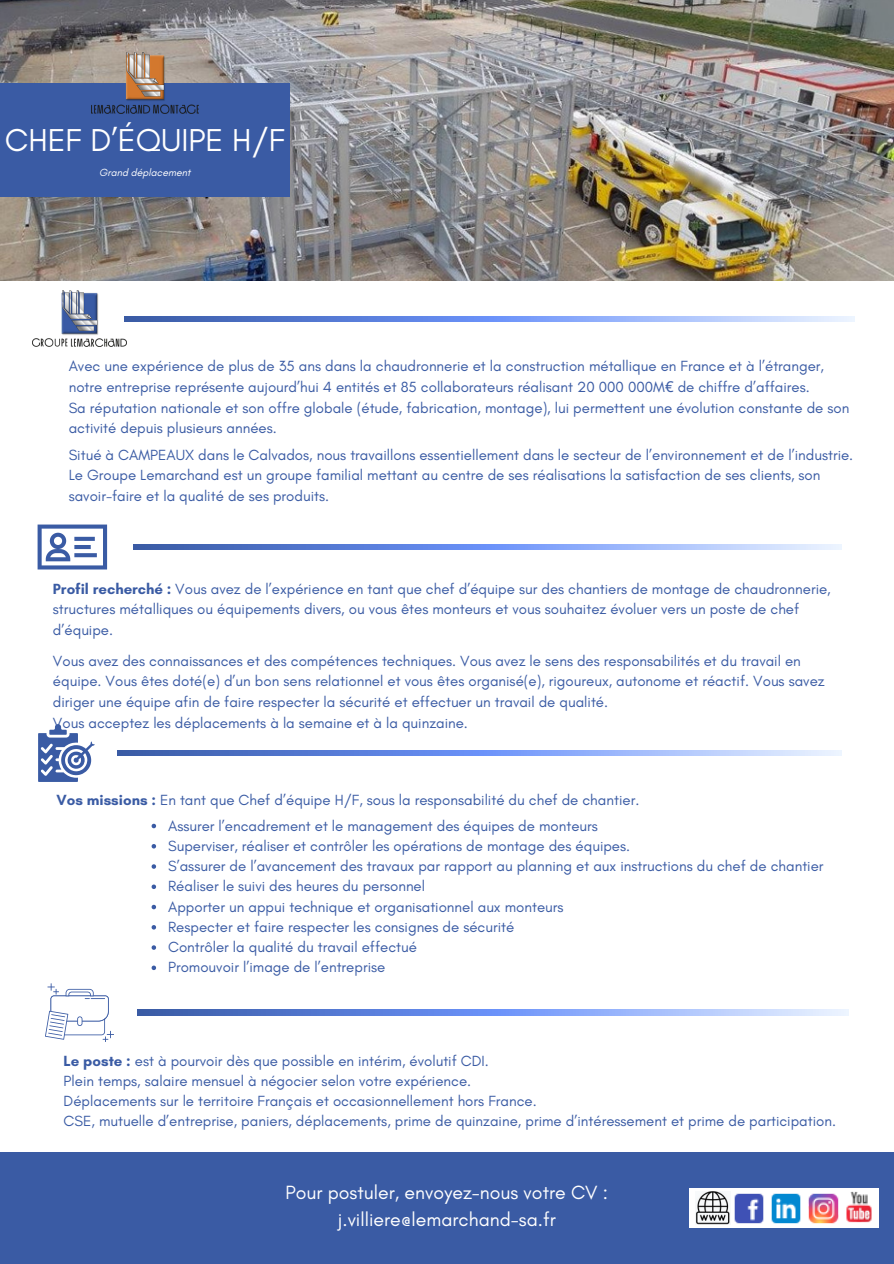
<style>
.page{position:relative;width:894px;height:1264px;background:#fff}
.page>*{position:absolute;margin:0;border:0;box-sizing:border-box;transform-origin:0 0}
.t1{font:32.25px "Glacial Indifference";color:#fff}
.t2{font:19.5px "Glacial Indifference";color:#fff}
.t3{font:15px/20.7px "Glacial Indifference";color:#3a5ba4}
.t4{font:italic 10.5px "Glacial Indifference";color:#fff}
.s1{font-family:"Noto Sans"}
.s2{font-weight:700}
</style>
<div class="page">
<img style="left:0;top:0;width:893px;height:280px">
<div style="left:0;top:83px;width:290px;height:114px;background:#3a5ba4"></div>
<img style="left:33px;top:290px;width:93px;height:57px">
<svg style="left:38px;top:524px;width:69px;height:45px"></svg>
<svg style="left:124px;top:316px;width:730px;height:6px;background:#7e9ce5"></svg>
<img style="left:91px;top:53px;width:107px;height:60px">
<svg style="left:117px;top:750px;width:724px;height:5px;background:#7e9ce5"></svg>
<svg style="left:38px;top:724px;width:57px;height:57px"></svg>
<svg style="left:137px;top:1009px;width:711px;height:6px;background:#7e9ce5"></svg>
<svg style="left:45px;top:983px;width:69px;height:58px"></svg>
<svg style="left:133px;top:544px;width:707px;height:6px;background:#7e9ce5"></svg>
<svg style="left:151px;top:823px;width:5px;height:5px"></svg>
<svg style="left:151px;top:844px;width:5px;height:4px"></svg>
<svg style="left:151px;top:864px;width:5px;height:4px"></svg>
<svg style="left:151px;top:884px;width:5px;height:5px"></svg>
<svg style="left:151px;top:904px;width:5px;height:5px"></svg>
<svg style="left:151px;top:925px;width:5px;height:4px"></svg>
<svg style="left:151px;top:945px;width:5px;height:4px"></svg>
<svg style="left:151px;top:965px;width:5px;height:5px"></svg>
<div style="left:0;top:1152px;width:893px;height:111px;background:#3a5ba4"></div>
<div style="left:689px;top:1188px;width:189px;height:39px;background:#fff"></div>
<img style="left:734px;top:1193px;width:104px;height:31px">
<img style="left:838px;top:1191px;width:34px;height:32px">
<img style="left:695px;top:1191px;width:35px;height:33px">
<p class="t1" style="left:5px;top:120px;width:281px">CHEF D’ÉQUIPE H/F</p>
<p class="t4" style="left:99px;top:166px;width:93px">Grand déplacement</p>
<p class="t3" style="left:69px;top:355px;width:756px">Avec une expérience de plus de 35 ans dans la chaudronnerie et la construction métallique en France et à l’étranger, notre entreprise représente aujourd’hui 4 entités et 85 collaborateurs réalisant 20 000 000M<span class="s1">€</span> de chiffre d’affaires.</p>
<p class="t3" style="left:69px;top:397px;width:782px">Sa réputation nationale et son offre globale (étude, fabrication, montage), lui permettent une évolution constante de son activité depuis plusieurs années.</p>
<p class="t3" style="left:69px;top:444px;width:785px">Situé à CAMPEAUX dans le Calvados, nous travaillons essentiellement dans le secteur de l’environnement et de l’industrie.<br>Le Groupe Lemarchand est un groupe familial mettant au centre de ses réalisations la satisfaction de ses clients, son savoir-faire et la qualité de ses produits.</p>
<p class="t3" style="left:53px;top:578px;width:779px"><span class="s2">Profil recherché :</span> Vous avez de l’expérience en tant que chef d’équipe sur des chantiers de montage de chaudronnerie, structures métalliques ou équipements divers, ou vous êtes monteurs et vous souhaitez évoluer vers un poste de chef d’équipe.</p>
<p class="t3" style="left:53px;top:650px;width:773px">Vous avez des connaissances et des compétences techniques. Vous avez le sens des responsabilités et du travail en équipe. Vous êtes doté(e) d’un bon sens relationnel et vous êtes organisé(e), rigoureux, autonome et réactif. Vous savez diriger une équipe afin de faire respecter la sécurité et effectuer un travail de qualité.</p>
<p class="t3" style="left:53px;top:712px;width:416px">Vous acceptez les déplacements à la semaine et à la quinzaine.</p>
<p class="t3" style="left:57px;top:789px;width:584px"><span class="s2">Vos missions :</span> En tant que Chef d’équipe H/F, sous la responsabilité du chef de chantier.</p>
<p class="t3" style="left:168px;top:815px;width:431px">Assurer l’encadrement et le management des équipes de monteurs</p>
<p class="t3" style="left:168px;top:835px;width:463px">Superviser, réaliser et contrôler les opérations de montage des équipes.</p>
<p class="t3" style="left:168px;top:855px;width:656px">S’assurer de l’avancement des travaux par rapport au planning et aux instructions du chef de chantier</p>
<p class="t3" style="left:168px;top:875px;width:258px">Réaliser le suivi des heures du personnel</p>
<p class="t3" style="left:168px;top:896px;width:397px">Apporter un appui technique et organisationnel aux monteurs</p>
<p class="t3" style="left:168px;top:916px;width:348px">Respecter et faire respecter les consignes de sécurité</p>
<p class="t3" style="left:168px;top:936px;width:250px">Contrôler la qualité du travail effectué</p>
<p class="t3" style="left:168px;top:956px;width:219px">Promouvoir l’image de l’entreprise</p>
<p class="t3" style="left:64px;top:1049px;width:426px"><span class="s2">Le poste :</span> est à pourvoir dès que possible en intérim, évolutif CDI.</p>
<p class="t3" style="left:64px;top:1070px;width:409px">Plein temps, salaire mensuel à négocier selon votre expérience.</p>
<p class="t3" style="left:64px;top:1090px;width:474px">Déplacements sur le territoire Français et occasionnellement hors France.</p>
<p class="t3" style="left:64px;top:1110px;width:773px">CSE, mutuelle d’entreprise, paniers, déplacements, prime de quinzaine, prime d’intéressement et prime de participation.</p>
<p class="t2" style="left:285px;top:1180px;width:324px">Pour postuler, envoyez-nous votre CV :</p>
<p class="t2" style="left:338px;top:1207px;width:219px">j.villiere@lemarchand-sa.fr</p>
</div>
